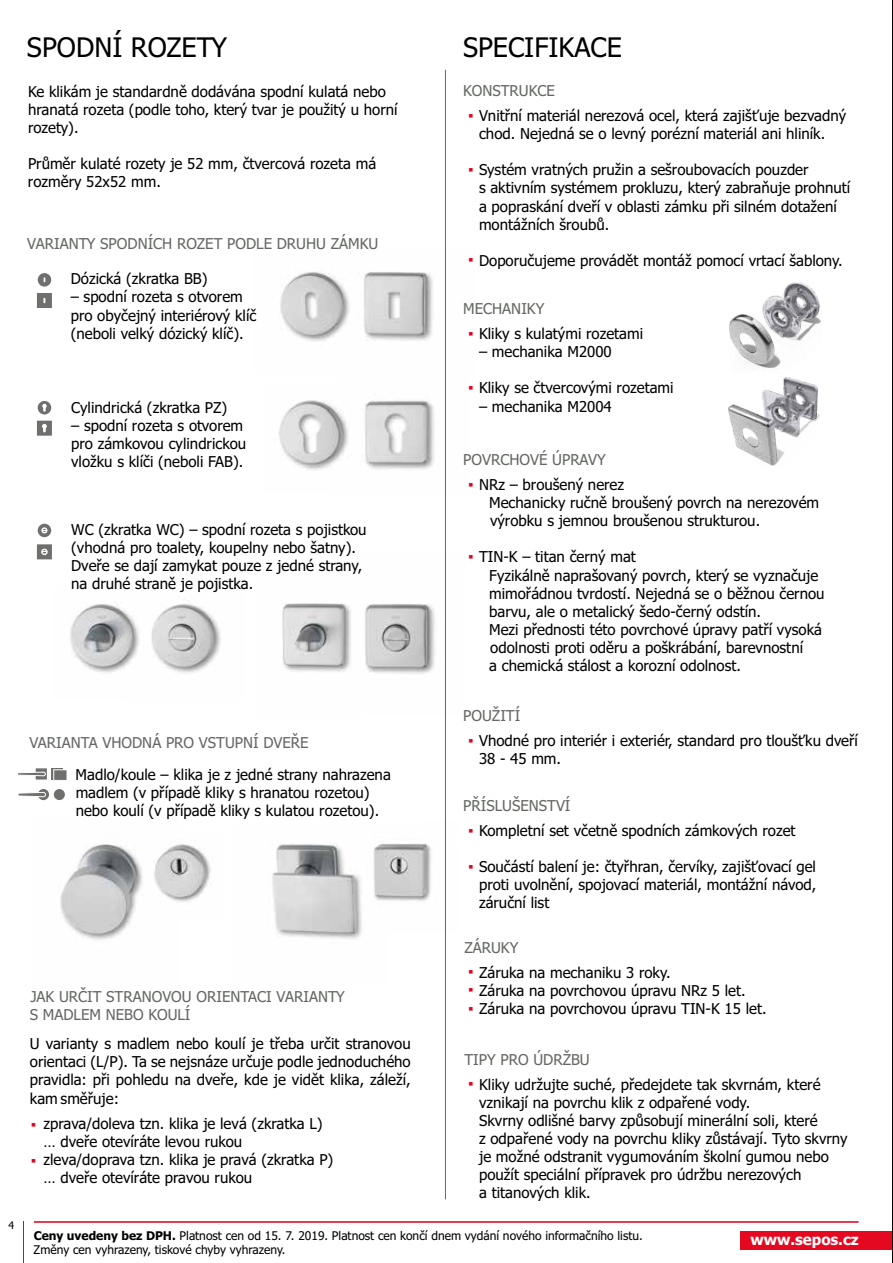
<style>
.page{position:relative;width:893px;height:1263px;background:#fff}
.page>*{position:absolute;margin:0;border:0;box-sizing:border-box;transform-origin:0 0}
.t1{font:27px "Tahoma";color:#000}
.t2{font:700 15.75px "Tahoma";color:#e30520}
.t3{font:15px/18.1px "Tahoma";color:#000}
.t4{font:15px "Tahoma";color:#646863}
.t5{font:700 15px "Tahoma";color:#fff}
.t6{font:12px/14.5px "Tahoma";color:#000}
.t7{font:10.5px "Tahoma";color:#000}
.s1{font-weight:700;font-size:15.75px;color:#e30520}
.s2{font-weight:700}
</style>
<div class="page">
<img style="left:364px;top:272px;width:69px;height:69px">
<img style="left:280px;top:272px;width:70px;height:70px">
<img style="left:60px;top:844px;width:82px;height:96px">
<img style="left:151px;top:604px;width:70px;height:69px">
<img style="left:272px;top:843px;width:90px;height:96px">
<img style="left:373px;top:843px;width:58px;height:58px">
<img style="left:365px;top:603px;width:70px;height:71px">
<img style="left:282px;top:603px;width:69px;height:69px">
<img style="left:364px;top:400px;width:71px;height:70px">
<hr style="left:445px;top:70px;width:1px;height:1129px;background:#646863">
<hr style="left:34px;top:1221px;width:824px;height:1px;background:#e30520">
<div style="left:741px;top:1231px;width:152px;height:19px;background:#e40920"></div>
<img style="left:729px;top:283px;width:92px;height:85px">
<img style="left:728px;top:377px;width:92px;height:89px">
<img style="left:154px;top:844px;width:57px;height:58px">
<div style="left:37px;top:293px;width:15px;height:15px;background:#6f6f6e"></div>
<div style="left:37px;top:421px;width:15px;height:15px;background:#6f6f6e"></div>
<svg style="left:42px;top:424px;width:5px;height:8px"></svg>
<svg style="left:37px;top:544px;width:15px;height:15px"></svg>
<svg style="left:36px;top:768px;width:11px;height:11px"></svg>
<svg style="left:18px;top:772px;width:28px;height:4px"></svg>
<svg style="left:52px;top:768px;width:11px;height:11px"></svg>
<div style="left:54px;top:770px;width:13px;height:10px;background:#6f6f6e"></div>
<div style="left:54px;top:770px;width:13px;height:11px;border:1px solid #fff"></div>
<div style="left:38px;top:789px;width:11px;height:11px;background:#6f6f6e;border-radius:50%"></div>
<svg style="left:18px;top:792px;width:28px;height:5px"></svg>
<div style="left:54px;top:789px;width:11px;height:11px;background:#6f6f6e;border-radius:50%"></div>
<hr style="left:23px;top:1221px;width:1px;height:42px;background:#e30520">
<img style="left:70px;top:604px;width:69px;height:69px">
<div style="left:38px;top:401px;width:13px;height:13px;background:#6f6f6e;border-radius:50%"></div>
<svg style="left:42px;top:404px;width:5px;height:8px"></svg>
<svg style="left:38px;top:273px;width:13px;height:14px"></svg>
<svg style="left:38px;top:524px;width:13px;height:13px"></svg>
<svg style="left:42px;top:528px;width:5px;height:5px"></svg>
<hr style="left:892px;top:0;width:1px;height:1263px;background:#000">
<img style="left:278px;top:400px;width:70px;height:70px">
<h1 class="t1" style="left:27px;top:29px;width:202px">SPODNÍ ROZETY</h1>
<p class="t3" style="left:28px;top:83px;width:371px">Ke klikám je standardně dodávána spodní kulatá nebo hranatá rozeta (podle toho, který tvar je použitý u horní rozety).</p>
<p class="t3" style="left:28px;top:155px;width:350px">Průměr kulaté rozety je 52 mm, čtvercová rozeta má rozměry 52x52 mm.</p>
<p class="t4" style="left:27px;top:234px;width:353px">VARIANTY SPODNÍCH ROZET PODLE DRUHU ZÁMKU</p>
<p class="t3" style="left:71px;top:271px;width:138px">Dózická (zkratka BB)</p>
<p class="t3" style="left:71px;top:289px;width:187px">– spodní rozeta s otvorem pro obyčejný interiérový klíč (neboli velký dózický klíč).</p>
<p class="t3" style="left:71px;top:399px;width:158px">Cylindrická (zkratka PZ)</p>
<p class="t3" style="left:71px;top:417px;width:177px">– spodní rozeta s otvorem pro zámkovou cylindrickou vložku s klíči (neboli FAB).</p>
<p class="t3" style="left:71px;top:521px;width:297px">WC (zkratka WC) – spodní rozeta s pojistkou (vhodná pro toalety, koupelny nebo šatny).<br>Dveře se dají zamykat pouze z jedné strany, na druhé straně je pojistka.</p>
<h1 class="t1" style="left:463px;top:29px;width:160px">SPECIFIKACE</h1>
<p class="t4" style="left:463px;top:81px;width:93px">KONSTRUKCE</p>
<p class="t3" style="left:479px;top:107px;width:369px;text-indent:-11px"><span class="s1">▪</span> Vnitřní materiál nerezová ocel, která zajišťuje bezvadný chod. Nejedná se o levný porézní materiál ani hliník.</p>
<p class="t3" style="left:479px;top:162px;width:373px;text-indent:-11px"><span class="s1">▪</span> Systém vratných pružin a sešroubovacích pouzder<br>s aktivním systémem prokluzu, který zabraňuje prohnutí a popraskání dveří v oblasti zámku při silném dotažení montážních šroubů.</p>
<p class="t3" style="left:468px;top:252px;width:376px"><span class="s1">▪</span> Doporučujeme provádět montáž pomocí vrtací šablony.</p>
<p class="t4" style="left:463px;top:299px;width:83px">MECHANIKY</p>
<p class="t3" style="left:468px;top:325px;width:177px"><span class="s1">▪</span> Kliky s kulatými rozetami</p>
<p class="t3" style="left:479px;top:344px;width:134px">– mechanika M2000</p>
<p class="t3" style="left:468px;top:380px;width:207px"><span class="s1">▪</span> Kliky se čtvercovými rozetami</p>
<p class="t3" style="left:479px;top:398px;width:134px">– mechanika M2004</p>
<p class="t4" style="left:463px;top:450px;width:144px">POVRCHOVÉ ÚPRAVY</p>
<p class="t3" style="left:468px;top:476px;width:158px"><span class="s1">▪</span> NRz – broušený nerez</p>
<p class="t3" style="left:489px;top:494px;width:331px">Mechanicky ručně broušený povrch na nerezovém výrobku s jemnou broušenou strukturou.</p>
<p class="t3" style="left:489px;top:567px;width:337px">Fyzikálně naprašovaný povrch, který se vyznačuje mimořádnou tvrdostí. Nejedná se o běžnou černou barvu, ale o metalický šedo-černý odstín.<br>Mezi přednosti této povrchové úpravy patří vysoká odolnosti proti oděru a poškrábání, barevnostní<br>a chemická stálost a korozní odolnost.</p>
<p class="t3" style="left:468px;top:549px;width:169px"><span class="s1">▪</span> TIN-K – titan černý mat</p>
<p class="t7" style="left:8px;top:1218px;width:7px">4</p>
<p class="t4" style="left:29px;top:733px;width:281px">VARIANTA VHODNÁ PRO VSTUPNÍ DVEŘE</p>
<p class="t3" style="left:76px;top:766px;width:317px">Madlo/koule – klika je z jedné strany nahrazena madlem (v případě kliky s hranatou rozetou) nebo koulí (v případě kliky s kulatou rozetou).</p>
<p class="t4" style="left:30px;top:986px;width:316px">JAK URČIT STRANOVOU ORIENTACI VARIANTY</p>
<p class="t4" style="left:30px;top:1004px;width:162px">S MADLEM NEBO KOULÍ</p>
<p class="t3" style="left:30px;top:1035px;width:382px;text-align:justify">U varianty s madlem nebo koulí je třeba určit stranovou orientaci (L/P). Ta se nejsnáze určuje podle jednoduchého pravidla: při pohledu na dveře, kde je vidět klika, záleží, kam směřuje:</p>
<p class="t3" style="left:44px;top:1115px;width:291px">zprava/doleva tzn. klika je levá (zkratka L) … dveře otevíráte levou rukou zleva/doprava tzn. klika je pravá (zkratka P) … dveře otevíráte pravou rukou</p>
<p class="t2" style="left:31px;top:1113px;width:7px">▪</p>
<p class="t2" style="left:31px;top:1149px;width:7px">▪</p>
<p class="t4" style="left:463px;top:706px;width:59px">POUŽITÍ</p>
<p class="t3" style="left:468px;top:732px;width:391px"><span class="s1">▪</span> Vhodné pro interiér i exteriér, standard pro tloušťku dveří</p>
<p class="t3" style="left:479px;top:750px;width:84px">38 - 45 mm.</p>
<p class="t4" style="left:463px;top:795px;width:109px">PŘÍSLUŠENSTVÍ</p>
<p class="t3" style="left:468px;top:822px;width:329px"><span class="s1">▪</span> Kompletní set včetně spodních zámkových rozet</p>
<p class="t3" style="left:468px;top:858px;width:349px"><span class="s1">▪</span> Součástí balení je: čtyřhran, červíky, zajišťovací gel</p>
<p class="t3" style="left:479px;top:876px;width:339px">proti uvolnění, spojovací materiál, montážní návod, záruční list</p>
<p class="t4" style="left:464px;top:937px;width:55px">ZÁRUKY</p>
<p class="t3" style="left:468px;top:964px;width:204px"><span class="s1">▪</span> Záruka na mechaniku 3 roky.</p>
<p class="t3" style="left:468px;top:982px;width:279px"><span class="s1">▪</span> Záruka na povrchovou úpravu NRz 5 let.</p>
<p class="t3" style="left:468px;top:1000px;width:300px"><span class="s1">▪</span> Záruka na povrchovou úpravu TIN-K 15 let.</p>
<p class="t4" style="left:464px;top:1049px;width:127px">TIPY PRO ÚDRŽBU</p>
<p class="t3" style="left:468px;top:1076px;width:354px"><span class="s1">▪</span> Kliky udržujte suché, předejdete tak skvrnám, které</p>
<p class="t3" style="left:479px;top:1094px;width:370px">vznikají na povrchu klik z odpařené vody.<br>Skvrny odlišné barvy způsobují minerální soli, které<br>z odpařené vody na povrchu kliky zůstávají. Tyto skvrny je možné odstranit vygumováním školní gumou nebo použít speciální přípravek pro údržbu nerezových<br>a titanových klik.</p>
<p class="t6" style="left:34px;top:1229px;width:611px"><span class="s2">Ceny uvedeny bez DPH.</span> Platnost cen od 15. 7. 2019. Platnost cen končí dnem vydání nového informačního listu.<br>Změny cen vyhrazeny, tiskové chyby vyhrazeny.</p>
<p class="t5" style="left:750px;top:1229px;width:110px">www.sepos.cz</p>
</div>
